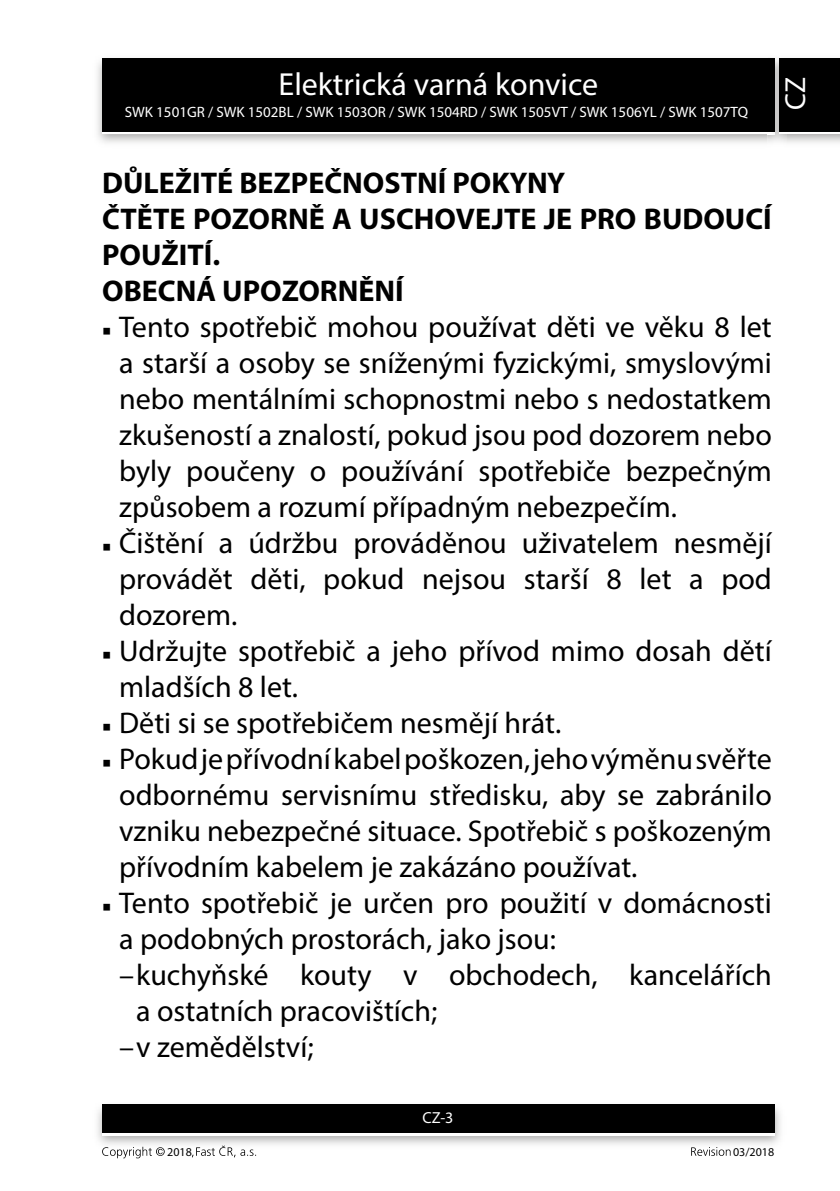
<style>
.page{position:relative;width:840px;height:1191px;background:#fff}
.page>*{position:absolute;margin:0;border:0;box-sizing:border-box;transform-origin:0 0}
.t1{font:32px "Myriad Pro";color:#fff}
.t2{font:30px/36px "Myriad Pro";color:#000;text-align:justify}
.t3{font:700 30px/36px "Myriad Pro";color:#000}
.t4{font:29px "Myriad Pro";color:#fff}
.t5{font:16px "Myriad Pro";color:#fff}
.t6{font:15px "Myriad Pro";color:#fff}
.t7{font:12px "Myriad Pro";color:#000}
.s1{font-family:"Minion Pro";font-size:23px}
</style>
<div class="page">
<div style="left:102px;top:61px;width:672px;height:73px;background:linear-gradient(to right,#000,#000)"></div>
<div style="left:102px;top:58px;width:672px;height:73px;background:#000"></div>
<img style="left:97px;top:1104px;width:684px;height:41px">
<div style="left:102px;top:1107px;width:672px;height:28px;background:linear-gradient(to right,#fff,#fff)"></div>
<div style="left:102px;top:1104px;width:672px;height:28px;background:#000"></div>
<img style="left:767px;top:56px;width:18px;height:89px">
<svg style="left:767px;top:131px;width:7px;height:3px"></svg>
<img style="left:767px;top:58px;width:7px;height:3px">
<img style="left:767px;top:61px;width:7px;height:70px">
<div style="left:778px;top:61px;width:61px;height:73px;background:linear-gradient(to right,#000,#000)"></div>
<div style="left:778px;top:58px;width:61px;height:73px;background:#000"></div>
<svg style="left:102px;top:1146px;width:63px;height:12px"></svg>
<svg style="left:192px;top:1145px;width:64px;height:12px"></svg>
<svg style="left:691px;top:1147px;width:39px;height:8px"></svg>
<p class="t1" style="left:278px;top:64px;width:321px">Elektrická varná konvice</p>
<p class="t6" style="left:125px;top:102px;width:624px">SWK 1501GR / SWK 1502BL / SWK 1503OR / SWK 1504RD / SWK 1505VT / SWK 1506YL / SWK 1507TQ</p>
<p class="t4" style="left:777px;top:110px;width:34px;rotate:-90deg">CZ</p>
<p class="t3" style="left:102px;top:163px;width:670px">DŮLEŽITÉ BEZPEČNOSTNÍ POKYNY<br>ČTĚTE POZORNĚ A USCHOVEJTE JE PRO BUDOUCÍ<br>POUŽITÍ.<br>OBECNÁ UPOZORNĚNÍ</p>
<p class="t2" style="left:119px;top:308px;width:653px;text-indent:-17px"><span class="s1">■</span> Tento spotřebič mohou používat děti ve věku 8 let a starší a osoby se sníženými fyzickými, smyslovými nebo mentálními schopnostmi nebo s nedostatkem zkušeností a znalostí, pokud jsou pod dozorem nebo byly poučeny o používání spotřebiče bezpečným způsobem a rozumí případným nebezpečím.</p>
<p class="t2" style="left:119px;top:524px;width:654px;text-indent:-17px"><span class="s1">■</span> Čištění a údržbu prováděnou uživatelem nesmějí provádět děti, pokud nejsou starší 8 let a pod dozorem.</p>
<p class="t2" style="left:119px;top:632px;width:653px;text-indent:-17px"><span class="s1">■</span> Udržujte spotřebič a jeho přívod mimo dosah dětí mladších 8 let.</p>
<p class="t2" style="left:102px;top:704px;width:460px"><span class="s1">■</span> Děti si se spotřebičem nesmějí hrát.</p>
<p class="t2" style="left:119px;top:740px;width:653px;text-indent:-17px"><span class="s1">■</span> Pokud je přívodní kabel poškozen, jeho výměnu svěřte odbornému servisnímu středisku, aby se zabránilo vzniku nebezpečné situace. Spotřebič s poškozeným přívodním kabelem je zakázáno používat.</p>
<p class="t2" style="left:102px;top:884px;width:671px"><span class="s1">■</span> Tento spotřebič je určen pro použití v domácnosti</p>
<p class="t2" style="left:119px;top:920px;width:438px">a podobných prostorách, jako jsou:</p>
<p class="t2" style="left:119px;top:956px;width:653px">–kuchyňské kouty v obchodech, kancelářích</p>
<p class="t2" style="left:136px;top:992px;width:302px">a ostatních pracovištích;</p>
<p class="t2" style="left:119px;top:1028px;width:196px">–v zemědělství;</p>
<p class="t5" style="left:422px;top:1108px;width:32px">CZ-3</p>
<p class="t7" style="left:167px;top:1144px;width:26px">2018</p>
<p class="t7" style="left:732px;top:1144px;width:43px">03/2018</p>
</div>
